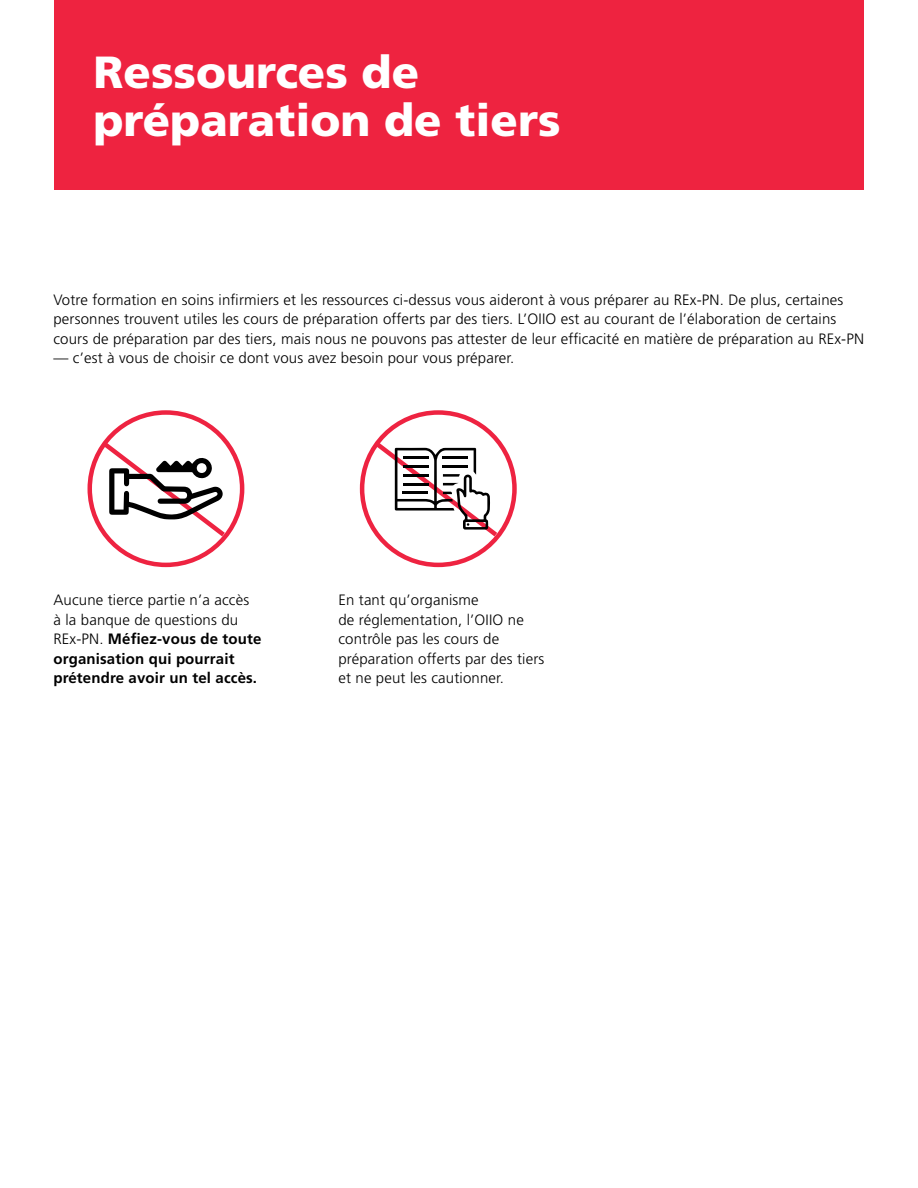
<style>
.page{position:relative;width:918px;height:1188px;background:#fff}
.page>*{position:absolute;margin:0;border:0;box-sizing:border-box;transform-origin:0 0}
.t1{font:900 45px/48px "Frutiger LT Std";color:#fff}
.t2{font:300 15px/19.5px "Frutiger LT Std";letter-spacing:.01em;color:#000}
.t3{font:700 15px/19.5px "Frutiger LT Std";letter-spacing:.01em;color:#000}
.s1{font-weight:300}
</style>
<div class="page">
<div style="left:54px;top:0;width:810px;height:190px;background:#ee2340"></div>
<div style="left:360px;top:410px;width:157px;height:157px;border:4px solid #ee2341;border-radius:50%"></div>
<div style="left:88px;top:410px;width:156px;height:157px;border:4px solid #ee2341;border-radius:50%"></div>
<svg style="left:371px;top:438px;width:131px;height:103px"></svg>
<svg style="left:99px;top:438px;width:131px;height:103px"></svg>
<h1 class="t1" style="left:94px;top:48px;width:468px">Ressources de préparation de tiers</h1>
<p class="t2" style="left:53px;top:290px;width:812px">Votre formation en soins infirmiers et les ressources ci-dessus vous aideront à vous préparer au REx-PN. De plus, certaines personnes trouvent utiles les cours de préparation offerts par des tiers. L’OIIO est au courant de l’élaboration de certains cours de préparation par des tiers, mais nous ne pouvons pas attester de leur efficacité en matière de préparation au REx-PN</p>
<p class="t2" style="left:53px;top:348px;width:463px">— c’est à vous de choisir ce dont vous avez besoin pour vous préparer.</p>
<p class="t3" style="left:53px;top:590px;width:210px"><span class="s1">Aucune tierce partie n’a accès<br>à la banque de questions du<br>REx-PN.</span> Méfiez-vous de toute organisation qui pourrait prétendre avoir un tel accès.</p>
<p class="t2" style="left:338px;top:591px;width:207px">En tant qu’organisme<br>de réglementation, l’OIIO ne contrôle pas les cours de préparation offerts par des tiers et ne peut les cautionner.</p>
</div>
